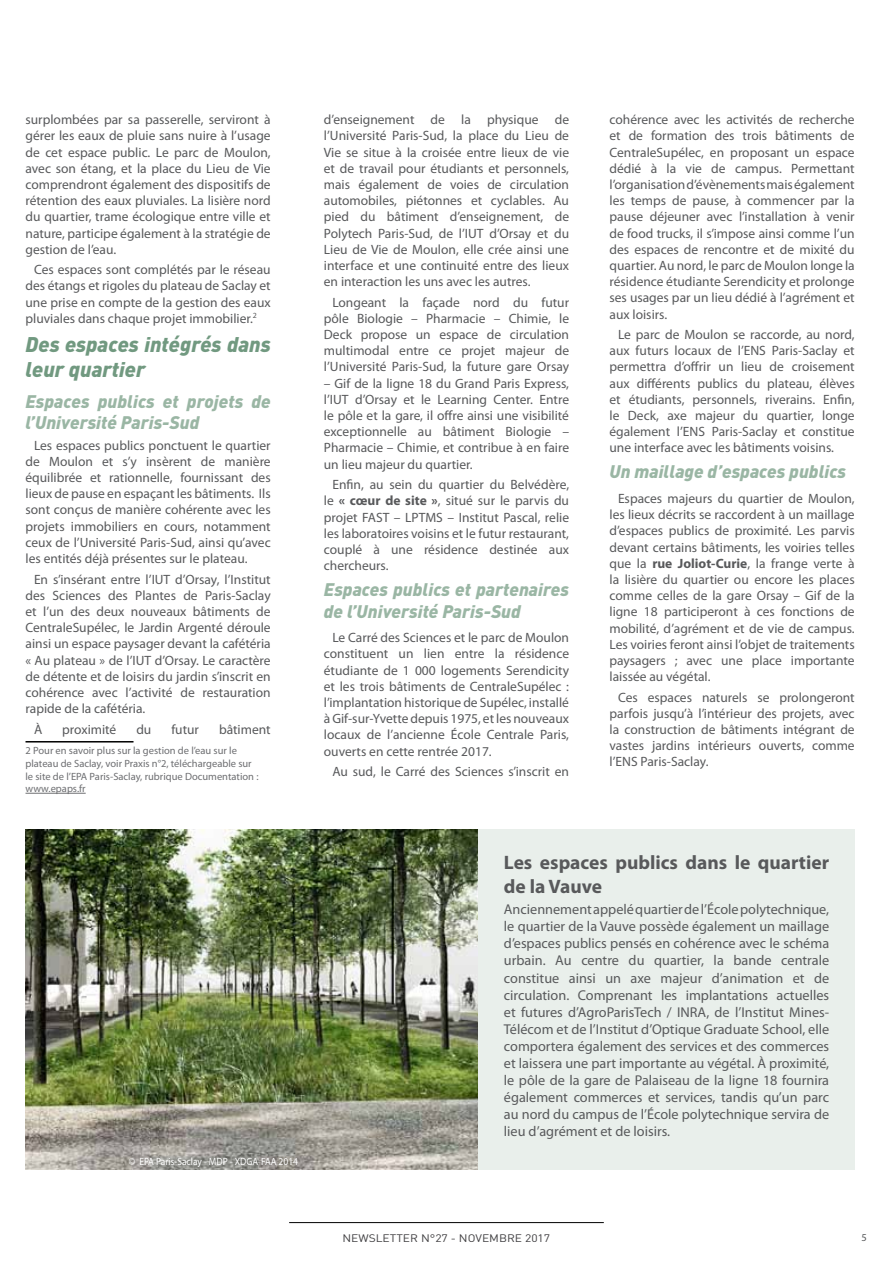
<style>
.page{position:relative;width:893px;height:1263px;background:#fff}
.page>*{position:absolute;margin:0;border:0;box-sizing:border-box;transform-origin:0 0}
.t1{font:italic 900 21px/25.2px "DINOT";color:#719980}
.t2{font:700 19.5px/23.4px "Myriad Pro";color:#58595b}
.t3{font:italic 900 18px/21.6px "DINOT";color:#9ab6a4}
.t4{font:14.25px/17.1px "Myriad Pro";color:#58595b;text-align:justify}
.t5{font:13.5px/16.2px "Myriad Pro";color:#58595b;text-align:justify}
.t6{font:10.8px "DINOT";color:#414042;scale:1.11 1}
.t7{font:10.5px/12.6px "Myriad Pro";color:#6d6e71}
.t8{font:10.5px "Myriad Pro";color:#fff;scale:.9 1}
.t9{font:10.5px "Myriad Pro";color:#58595b}
.s1{font-weight:700}
</style>
<div class="page">
<hr style="left:289px;top:1222px;width:315px;height:1px;background:#000">
<hr style="left:26px;top:741px;width:108px;height:1px;background:#000">
<hr style="left:26px;top:793px;width:60px;height:1px;background:#6d6e71">
<img style="left:26px;top:829px;width:452px;height:340px">
<div style="left:478px;top:829px;width:377px;height:340px;background:#e9efeb"></div>
<p class="t5" style="left:26px;top:111px;width:247px">surplombées par sa passerelle, serviront à gérer les eaux de pluie sans nuire à l’usage de cet espace public. Le parc de Moulon, avec son étang, et la place du Lieu de Vie comprendront également des dispositifs de rétention des eaux pluviales. La lisière nord du quartier, trame écologique entre ville et nature, participe également à la stratégie de gestion de l’eau.</p>
<p class="t5" style="left:26px;top:261px;width:247px;text-indent:9px">Ces espaces sont complétés par le réseau des étangs et rigoles du plateau de Saclay et une prise en compte de la gestion des eaux pluviales dans chaque projet immobilier.<sup>2</sup></p>
<h1 class="t1" style="left:26px;top:331px;width:247px">Des espaces intégrés dans leur quartier</h1>
<h3 class="t3" style="left:26px;top:390px;width:247px">Espaces publics et projets de l’Université Paris-Sud</h3>
<p class="t5" style="left:26px;top:437px;width:247px;text-indent:9px">Les espaces publics ponctuent le quartier de Moulon et s’y insèrent de manière équilibrée et rationnelle, fournissant des lieux de pause en espaçant les bâtiments. Ils sont conçus de manière cohérente avec les projets immobiliers en cours, notamment ceux de l’Université Paris-Sud, ainsi qu’avec les entités déjà présentes sur le plateau.</p>
<p class="t5" style="left:26px;top:571px;width:247px;text-indent:9px">En s’insérant entre l’IUT d’Orsay, l’Institut des Sciences des Plantes de Paris-Saclay et l’un des deux nouveaux bâtiments de CentraleSupélec, le Jardin Argenté déroule ainsi un espace paysager devant la cafétéria « Au plateau » de l’IUT d’Orsay. Le caractère de détente et de loisirs du jardin s’inscrit en cohérence avec l’activité de restauration rapide de la cafétéria.</p>
<p class="t5" style="left:34px;top:721px;width:10px">À</p>
<p class="t5" style="left:62px;top:721px;width:56px">proximité</p>
<p class="t5" style="left:136px;top:721px;width:17px">du</p>
<p class="t5" style="left:171px;top:721px;width:29px">futur</p>
<p class="t5" style="left:219px;top:721px;width:53px">bâtiment</p>
<p class="t7" style="left:26px;top:744px;width:234px">2 Pour en savoir plus sur la gestion de l’eau sur le plateau de Saclay, voir Praxis n°2, téléchargeable sur le site de l’EPA Paris-Saclay, rubrique Documentation : www.epaps.fr</p>
<p class="t8" style="left:129px;top:1155px;width:189px">© EPA Paris-Saclay - MDP - XDGA-FAA 2014</p>
<p class="t5" style="left:324px;top:111px;width:247px">d’enseignement de la physique de l’Université Paris-Sud, la place du Lieu de Vie se situe à la croisée entre lieux de vie et de travail pour étudiants et personnels, mais également de voies de circulation automobiles, piétonnes et cyclables. Au pied du bâtiment d’enseignement, de Polytech Paris-Sud, de l’IUT d’Orsay et du Lieu de Vie de Moulon, elle crée ainsi une interface et une continuité entre des lieux en interaction les uns avec les autres.</p>
<p class="t5" style="left:324px;top:294px;width:247px;text-indent:9px">Longeant la façade nord du futur pôle Biologie – Pharmacie – Chimie, le Deck propose un espace de circulation multimodal entre ce projet majeur de l’Université Paris-Sud, la future gare Orsay</p>
<p class="t5" style="left:324px;top:375px;width:247px">– Gif de la ligne 18 du Grand Paris Express, l’IUT d’Orsay et le Learning Center. Entre le pôle et la gare, il offre ainsi une visibilité exceptionnelle au bâtiment Biologie – Pharmacie – Chimie, et contribue à en faire un lieu majeur du quartier.</p>
<p class="t5" style="left:324px;top:476px;width:247px;text-indent:9px">Enfin, au sein du quartier du Belvédère, le <span class="s1">« cœur de site »</span>, situé sur le parvis du projet FAST – LPTMS – Institut Pascal, relie les laboratoires voisins et le futur restaurant, couplé à une résidence destinée aux chercheurs.</p>
<h3 class="t3" style="left:324px;top:578px;width:247px">Espaces publics et partenaires de l’Université Paris-Sud</h3>
<p class="t5" style="left:324px;top:629px;width:247px;text-indent:9px">Le Carré des Sciences et le parc de Moulon constituent un lien entre la résidence étudiante de 1 000 logements Serendicity et les trois bâtiments de CentraleSupélec : l’implantation historique de Supélec, installé à Gif-sur-Yvette depuis 1975, et les nouveaux locaux de l’ancienne École Centrale Paris, ouverts en cette rentrée 2017.</p>
<p class="t5" style="left:332px;top:763px;width:238px">Au sud, le Carré des Sciences s’inscrit en</p>
<p class="t5" style="left:609px;top:111px;width:247px">cohérence avec les activités de recherche et de formation des trois bâtiments de CentraleSupélec, en proposant un espace dédié à la vie de campus. Permettant l’organisation d’évènements mais également les temps de pause, à commencer par la pause déjeuner avec l’installation à venir de food trucks, il s’impose ainsi comme l’un des espaces de rencontre et de mixité du quartier. Au nord, le parc de Moulon longe la résidence étudiante Serendicity et prolonge ses usages par un lieu dédié à l’agrément et aux loisirs.</p>
<p class="t5" style="left:609px;top:326px;width:247px;text-indent:9px">Le parc de Moulon se raccorde, au nord, aux futurs locaux de l’ENS Paris-Saclay et permettra d’offrir un lieu de croisement aux différents publics du plateau, élèves et étudiants, personnels, riverains. Enfin, le Deck, axe majeur du quartier, longe également l’ENS Paris-Saclay et constitue une interface avec les bâtiments voisins.</p>
<h3 class="t3" style="left:609px;top:460px;width:238px">Un maillage d’espaces publics</h3>
<p class="t5" style="left:609px;top:490px;width:247px;text-indent:9px">Espaces majeurs du quartier de Moulon, les lieux décrits se raccordent à un maillage d’espaces publics de proximité. Les parvis devant certains bâtiments, les voiries telles que la <span class="s1">rue Joliot-Curie</span>, la frange verte à la lisière du quartier ou encore les places comme celles de la gare Orsay – Gif de la ligne 18 participeront à ces fonctions de mobilité, d’agrément et de vie de campus.<br>Les voiries feront ainsi l’objet de traitements paysagers ; avec une place importante laissée au végétal.</p>
<p class="t5" style="left:609px;top:689px;width:247px;text-indent:9px">Ces espaces naturels se prolongeront parfois jusqu’à l’intérieur des projets, avec la construction de bâtiments intégrant de vastes jardins intérieurs ouverts, comme l’ENS Paris-Saclay.</p>
<h2 class="t2" style="left:504px;top:850px;width:327px">Les espaces publics dans le quartier de la Vauve</h2>
<p class="t4" style="left:504px;top:900px;width:327px">Anciennement appelé quartier de l’École polytechnique, le quartier de la Vauve possède également un maillage d’espaces publics pensés en cohérence avec le schéma urbain. Au centre du quartier, la bande centrale constitue ainsi un axe majeur d’animation et de circulation. Comprenant les implantations actuelles et futures d’AgroParisTech / INRA, de l’Institut Mines-Télécom et de l’Institut d’Optique Graduate School, elle comportera également des services et des commerces et laissera une part importante au végétal. À proximité, le pôle de la gare de Palaiseau de la ligne 18 fournira également commerces et services, tandis qu’un parc au nord du campus de l’École polytechnique servira de lieu d’agrément et de loisirs.</p>
<p class="t6" style="left:342px;top:1232px;width:189px">NEWSLETTER N°27 - NOVEMBRE 2017</p>
<p class="t9" style="left:861px;top:1231px;width:7px">5</p>
</div>
